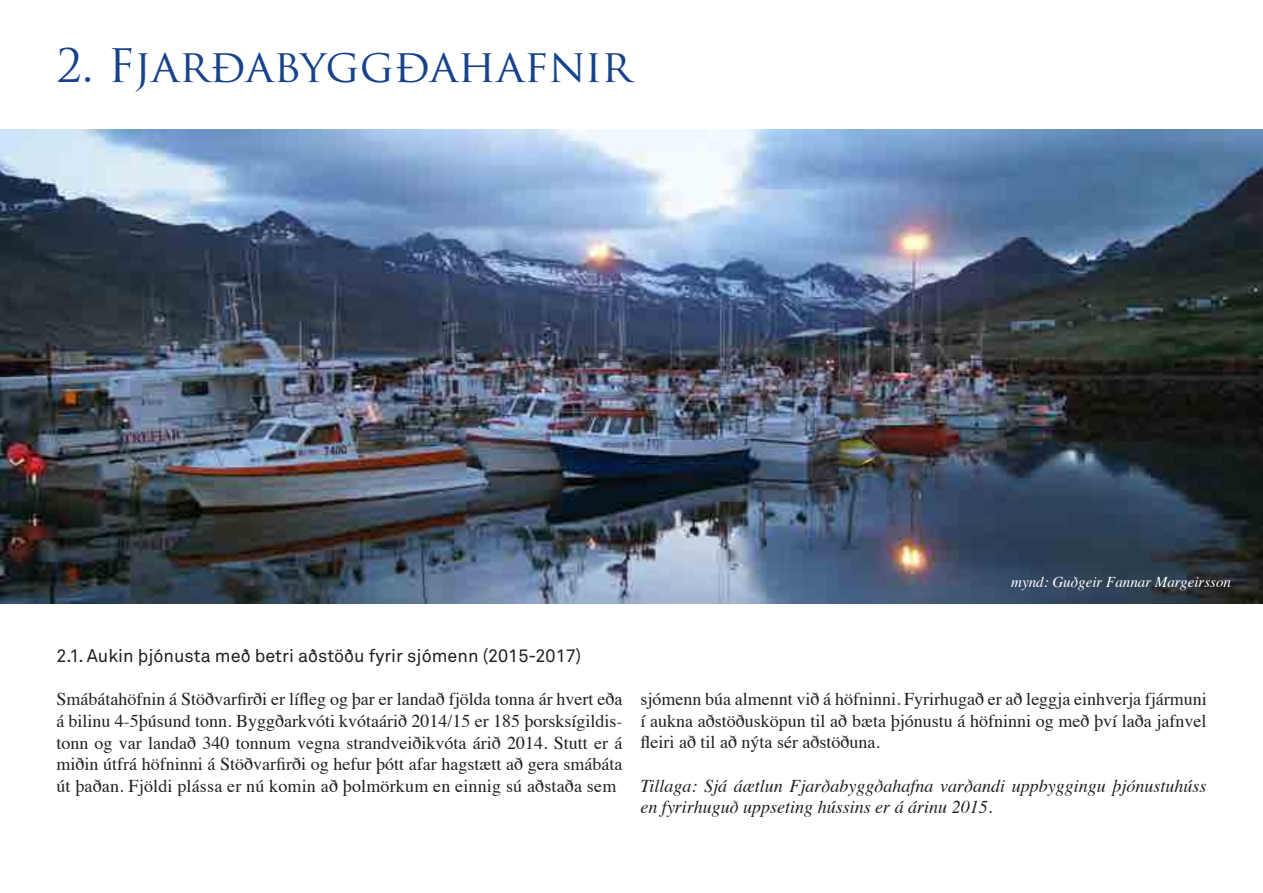
<style>
.page{position:relative;width:1263px;height:893px;background:#fff}
.page>*{position:absolute;margin:0;border:0;box-sizing:border-box;transform-origin:0 0}
._1_Title{font:45px "Trajan Pro";color:#17428c}
._4_Text{font:18px/21.6px "Times";letter-spacing:.005em;color:#231f20;text-align:justify}
._5_Text-Italic{font:italic 18px/21.6px "Times";color:#231f20}
._3_Subtitle{font:18px "Akkurat";color:#231f20}
._6_Legend{font:italic 15px "Times";color:#fff}
</style>
<div class="page">
<img style="left:0;top:130px;width:1263px;height:473px">
<p class="_1_Title" style="left:56px;top:37px;width:577px">2. Fjarðabyggðahafnir</p>
<p class="_6_Legend" style="left:1011px;top:569px;width:221px">mynd: Guðgeir Fannar Margeirsson</p>
<p class="_3_Subtitle" style="left:56px;top:645px;width:526px">2.1. Aukin þjónusta með betri aðstöðu fyrir sjómenn (2015-2017)</p>
<p class="_4_Text" style="left:56px;top:687px;width:568px">Smábátahöfnin á Stöðvarfirði er lífleg og þar er landað fjölda tonna ár hvert eða á bilinu 4-5þúsund tonn. Byggðarkvóti kvótaárið 2014/15 er 185 þorsksígildis&shy;tonn og var landað 340 tonnum vegna strandveiðikvóta árið 2014. Stutt er á miðin útfrá höfninni á Stöðvarfirði og hefur þótt afar hagstætt að gera smábáta út þaðan. Fjöldi plássa er nú komin að þolmörkum en einnig sú aðstaða sem</p>
<p class="_4_Text" style="left:640px;top:687px;width:568px">sjómenn búa almennt við á höfninni. Fyrirhugað er að leggja einhverja fjármuni í aukna aðstöðusköpun til að bæta þjónustu á höfninni og með því laða jafnvel fleiri að til að nýta sér aðstöðuna.</p>
<p class="_5_Text-Italic" style="left:640px;top:774px;width:568px">Tillaga: Sjá áætlun Fjarðabyggðahafna varðandi uppbyggingu þjónustuhúss en fyrirhuguð uppseting hússins er á árinu 2015.</p>
</div>
